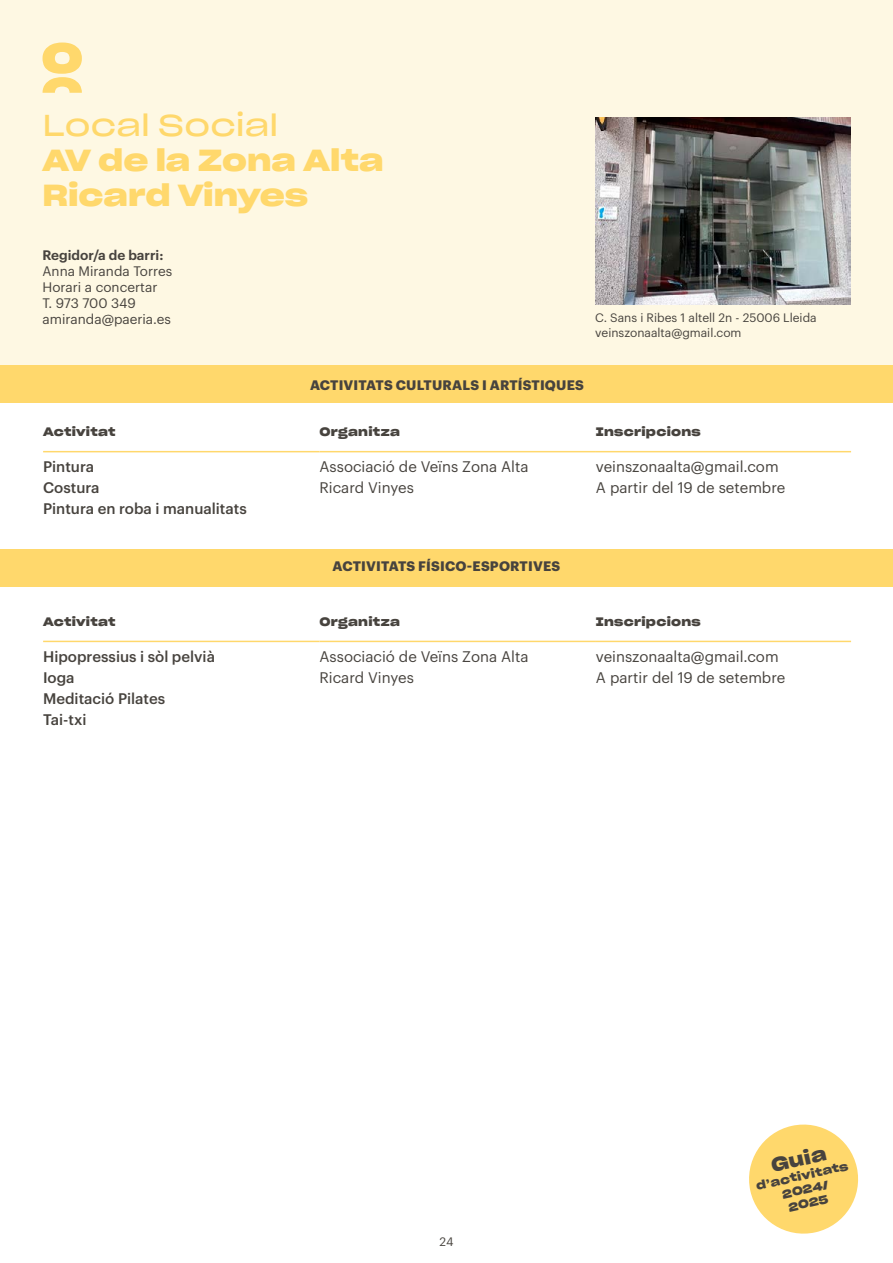
<style>
.page{position:relative;width:893px;height:1263px;background:#fff}
.page>*{position:absolute;margin:0;border:0;box-sizing:border-box;transform-origin:0 0}
.t1{font:29.7px/35.2px "Sharp Grotesk Sm Bold 25";color:#ffd86c}
.t2{font:29.7px "Sharp Grotesk Book 25";letter-spacing:.005em;color:#ffd86c}
.t3{font:18.9px "Sharp Grotesk Sm Bold 25";color:#47433e}
.t4{font:15px/21px "Graphik";color:#47433e}
.t5{font:500 15px/21px "Graphik";color:#47433e}
.t6{font:13.5px/16.2px "Graphik";color:#47433e}
.t7{font:700 13.5px "Graphik";letter-spacing:.015em;color:#47433e}
.t8{font:600 13.5px "Graphik";color:#47433e}
.t9{font:12px "Sharp Grotesk Sm Bold 25";letter-spacing:.02em;color:#47433e}
.t10{font:12px/14.4px "Graphik";color:#47433e}
.t11{font:11.7px/14.1px "Sharp Grotesk Sm Bold 25";color:#47433e;text-align:center}
</style>
<div class="page">
<div style="left:0;top:0;width:893px;height:366px;background:#fef8e3"></div>
<div style="left:0;top:550px;width:893px;height:37px;background:#ffd86c"></div>
<div style="left:1px;top:366px;width:892px;height:37px;background:#ffd86c"></div>
<svg style="left:749px;top:1124px;width:110px;height:110px"></svg>
<svg style="left:43px;top:43px;width:39px;height:50px"></svg>
<img style="left:595px;top:118px;width:255px;height:186px">
<hr style="left:43px;top:451px;width:277px;height:1px;background:#ffd86c">
<hr style="left:320px;top:451px;width:276px;height:1px;background:#ffd86c">
<hr style="left:596px;top:451px;width:255px;height:1px;background:#ffd86c">
<hr style="left:43px;top:641px;width:277px;height:1px;background:#ffd86c">
<hr style="left:320px;top:641px;width:276px;height:1px;background:#ffd86c">
<hr style="left:596px;top:641px;width:255px;height:1px;background:#ffd86c">
<h1 class="t2" style="left:43px;top:99px;width:237px">Local Social</h1>
<h1 class="t1" style="left:43px;top:142px;width:343px">AV de la Zona Alta<br>Ricard Vinyes</h1>
<p class="t8" style="left:43px;top:244px;width:122px">Regidor/a de barri:</p>
<p class="t6" style="left:43px;top:262px;width:131px">Anna Miranda Torres<br>Horari a concertar<br>T. 973 700 349 amiranda@paeria.es</p>
<p class="t10" style="left:595px;top:310px;width:223px">C. Sans i Ribes 1 altell 2n - 25006 Lleida veinszonaalta@gmail.com</p>
<p class="t7" style="left:310px;top:374px;width:275px">ACTIVITATS CULTURALS I ARTÍSTIQUES</p>
<p class="t9" style="left:43px;top:421px;width:74px">Activitat</p>
<p class="t9" style="left:320px;top:421px;width:82px">Organitza</p>
<p class="t9" style="left:596px;top:421px;width:106px">Inscripcions</p>
<p class="t5" style="left:43px;top:455px;width:205px">Pintura<br>Costura<br>Pintura en roba i manualitats</p>
<p class="t4" style="left:320px;top:455px;width:211px">Associació de Veïns Zona Alta<br>Ricard Vinyes</p>
<p class="t4" style="left:596px;top:455px;width:191px">veinszonaalta@gmail.com<br>A partir del 19 de setembre</p>
<p class="t7" style="left:333px;top:556px;width:229px">ACTIVITATS FÍSICO-ESPORTIVES</p>
<p class="t9" style="left:43px;top:611px;width:74px">Activitat</p>
<p class="t9" style="left:320px;top:611px;width:82px">Organitza</p>
<p class="t9" style="left:596px;top:611px;width:106px">Inscripcions</p>
<p class="t5" style="left:43px;top:645px;width:173px">Hipopressius i sòl pelvià<br>Ioga<br>Meditació Pilates<br>Tai-txi</p>
<p class="t4" style="left:320px;top:645px;width:211px">Associació de Veïns Zona Alta<br>Ricard Vinyes</p>
<p class="t4" style="left:596px;top:645px;width:191px">veinszonaalta@gmail.com<br>A partir del 19 de setembre</p>
<p class="t10" style="left:440px;top:1234px;width:15px">24</p>
<p class="t3" style="left:768px;top:1149px;width:58px;rotate:-12deg">Guia</p>
<p class="t11" style="left:755px;top:1178px;width:95px;rotate:-12deg">d’activitats<br>2024/<br>2025</p>
</div>
